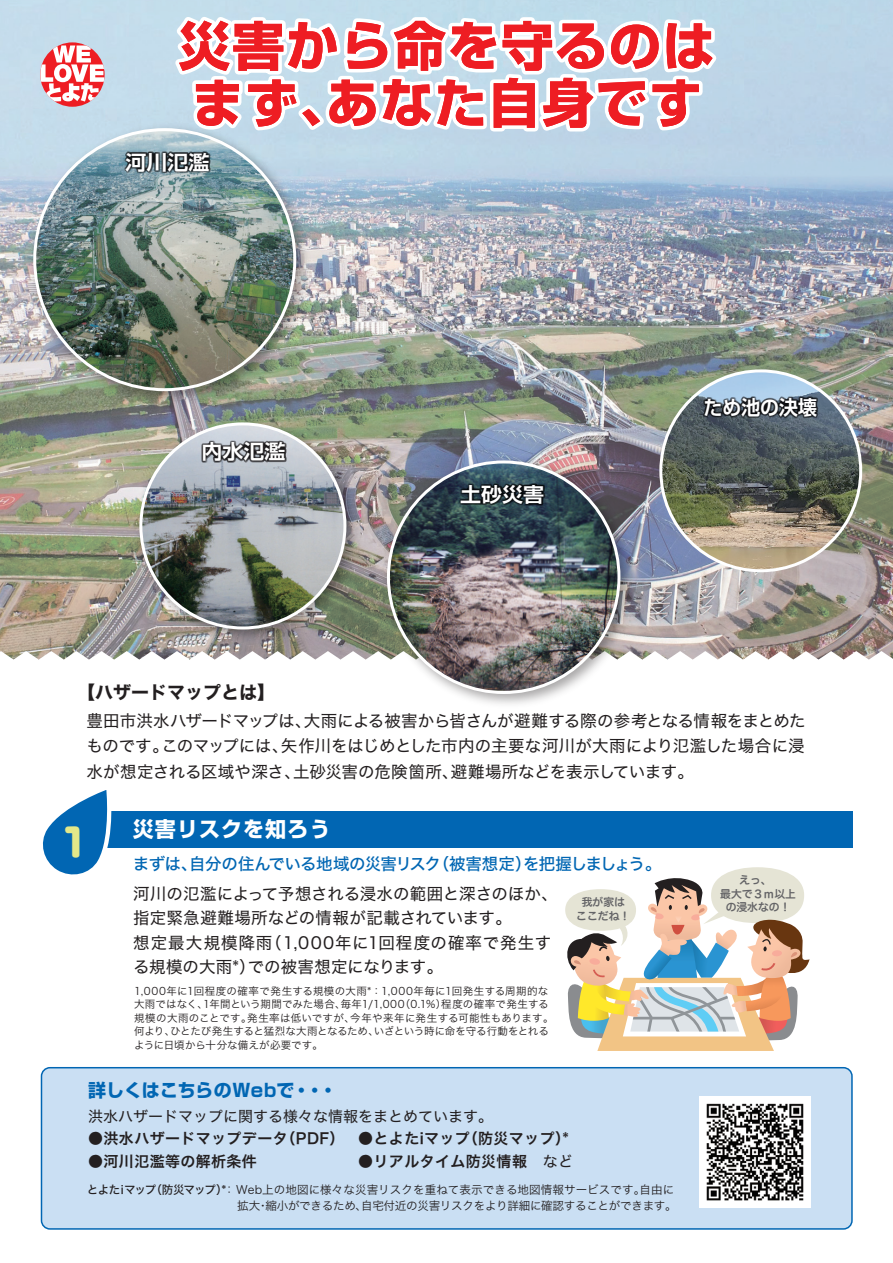
<style>
.page{position:relative;width:893px;height:1263px;background:#fff}
.page>*{position:absolute;margin:0;border:0;box-sizing:border-box;transform-origin:0 0}
.t1{font:700 52.5px/57px "Shin Go Pro";letter-spacing:.025em;color:#ee1d23}
.t2{font:36.9px "Hira Maru Std W8";color:#e3e889}
.t3{font:700 21px "Shin Go Pro";letter-spacing:.05em;color:#fff}
.t4{font:700 19.95px "Shin Go Pro De";color:#fff;scale:1.05 1}
.t5{font:700 19.95px "Shin Go Pro De";color:#fff;scale:.95 1}
.t6{font:700 18px "Shin Go Pro";color:#0166b3}
.t7{font:18px "Hira Kaku Std W7";color:#231f20}
.t8{font:16.5px/24px "Hira Kaku Std W4";letter-spacing:.005em;color:#231f20;text-align:justify}
.t9{font:16.5px "Hira Kaku Std W5";letter-spacing:-.04em;color:#0166b3}
.t10{font:15px "Hira Kaku Std W6";letter-spacing:.025em;color:#231f20}
.t11{font:15px "Hira Kaku Std W4";color:#231f20}
.t12{font:11.55px/16.2px "Hira Kaku Std W3";letter-spacing:.005em;color:#231f20;text-align:right}
.t13{font:10.8px/13.5px "Hira Maru Std W6";color:#636366;text-align:center}
.t14{font:10.5px/13.5px "Hira Kaku Std W3";letter-spacing:.02em;color:#231f20}
.s1{font-family:"Hira Kaku Std W4"}
.s2{font-family:"Hira Kaku Std W5"}
</style>
<div class="page">
<img style="left:0;top:0;width:893px;height:660px">
<img style="left:377px;top:451px;width:262px;height:253px">
<img style="left:388px;top:462px;width:231px;height:230px;border-radius:115px">
<div style="left:711px;top:867px;width:93px;height:56px;background:#e5e4d5;border-radius:50%"></div>
<svg style="left:565px;top:873px;width:244px;height:178px"></svg>
<div style="left:41px;top:1068px;width:811px;height:161px;background:#cadff3;border-radius:9px"></div>
<div style="left:41px;top:1067px;width:812px;height:163px;border:2px solid #0166b3;border-radius:9px"></div>
<img style="left:699px;top:1096px;width:112px;height:111px">
<div style="left:108px;top:812px;width:745px;height:36px;background:#0166b3"></div>
<svg style="left:43px;top:790px;width:70px;height:85px"></svg>
<svg style="left:40px;top:42px;width:65px;height:65px"></svg>
<svg style="left:40px;top:45px;width:65px;height:57px"></svg>
<img style="left:130px;top:413px;width:235px;height:235px">
<img style="left:141px;top:424px;width:204px;height:204px;border-radius:102px">
<svg style="left:200px;top:440px;width:87px;height:25px;background:#545559"></svg>
<svg style="left:459px;top:483px;width:87px;height:25px;background:#152025"></svg>
<img style="left:24px;top:119px;width:291px;height:291px">
<img style="left:35px;top:130px;width:260px;height:260px;border-radius:130px">
<svg style="left:124px;top:151px;width:87px;height:25px;background:#39454a"></svg>
<img style="left:661px;top:371px;width:200px;height:200px;border-radius:100px">
<svg style="left:702px;top:396px;width:117px;height:25px;background:#333a43"></svg>
<svg style="left:168px;top:0;width:554px;height:137px"></svg>
<h1 class="t1" style="left:178px;top:12px;width:538px">災害から命を守るのはまず、あなた自身です</h1>
<p class="t4" style="left:126px;top:146px;width:81px">河川氾濫</p>
<p class="t4" style="left:202px;top:435px;width:81px">内水氾濫</p>
<p class="t4" style="left:460px;top:478px;width:81px">土砂災害</p>
<p class="t5" style="left:704px;top:391px;width:121px">ため池の決壊</p>
<p class="t7" style="left:77px;top:679px;width:200px">【ハザードマップとは】</p>
<p class="t8" style="left:86px;top:708px;width:721px;line-height:25.5px">豊田市洪水ハザードマップは、大雨による被害から皆さんが避難する際の参考となる情報をまとめたものです。このマップには、矢作川をはじめとした市内の主要な河川が大雨により氾濫した場合に浸水が想定される区域や深さ、土砂災害の危険箇所、避難場所などを表示しています。</p>
<h2 class="t2" style="left:61px;top:814px;width:28px">1</h2>
<p class="t3" style="left:133px;top:812px;width:199px">災害リスクを知ろう</p>
<p class="t9" style="left:133px;top:851px;width:530px">まずは、自分の住んでいる地域の災害リスク（被害想定）を把握しましょう。</p>
<p class="t8" style="left:133px;top:882px;width:426px;text-align:left">河川の氾濫によって予想される浸水の範囲と深さのほか、指定緊急避難場所などの情報が記載されています。<br>想定最大規模降雨（1,000年に1回程度の確率で発生する規模の大雨*）での被害想定になります。</p>
<p class="t14" style="left:134px;top:984px;width:421px">1,000年に1回程度の確率で発生する規模の大雨*：1,000年毎に1回発生する周期的な大雨ではなく、1年間という期間でみた場合、毎年1/1,000（0.1%）程度の確率で発生する規模の大雨のことです。発生率は低いですが、今年や来年に発生する可能性もあります。何より、ひとたび発生すると猛烈な大雨となるため、いざという時に命を守る行動をとれるように日頃から十分な備えが必要です。</p>
<p class="t13" style="left:720px;top:874px;width:77px">えっ、　<br>最大で３ｍ以上</p>
<p class="t13" style="left:582px;top:896px;width:45px">我が家は</p>
<p class="t13" style="left:726px;top:901px;width:66px">の浸水なの！</p>
<p class="t13" style="left:576px;top:909px;width:56px">ここだね！</p>
<p class="t6" style="left:88px;top:1076px;width:251px">詳しくはこちらのWebで・・・</p>
<p class="t11" style="left:88px;top:1105px;width:406px">洪水ハザードマップに関する様々な情報をまとめています。</p>
<p class="t10" style="left:88px;top:1127px;width:483px">●洪水ハザードマップデータ（PDF）　 ●とよたiマップ（防災マップ）*</p>
<p class="t10" style="left:88px;top:1150px;width:186px">●河川氾濫等の解析条件　</p>
<p class="t10" style="left:358px;top:1150px;width:216px">●リアルタイム防災情報<span class="s1">　など</span></p>
<p class="t12" style="left:87px;top:1181px;width:591px"><span class="s2">とよたiマップ（防災マップ）*</span>：Web上の地図に様々な災害リスクを重ねて表示できる地図情報サービスです。自由に拡大・縮小ができるため、自宅付近の災害リスクをより詳細に確認することができます。</p>
</div>
